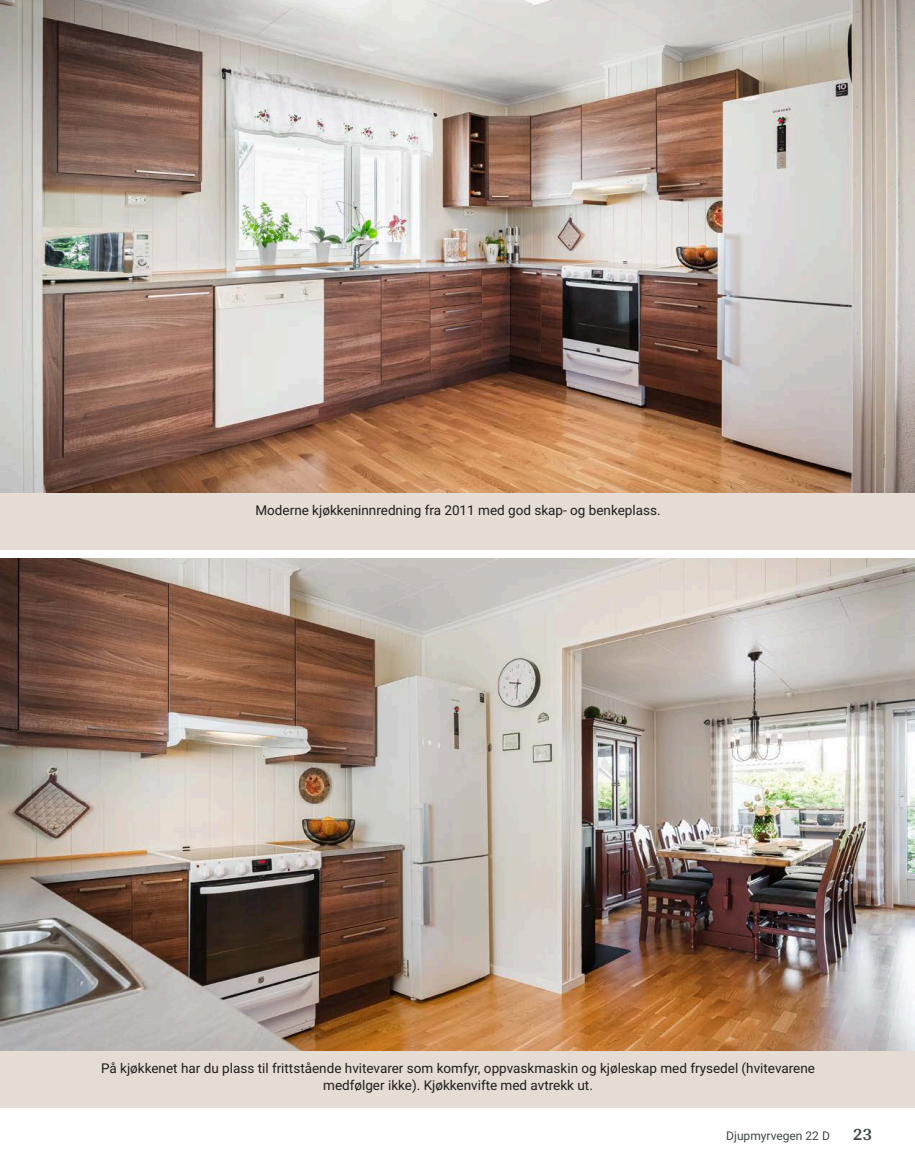
<style>
.page{position:relative;width:915px;height:1172px;background:#fff}
.page>*{position:absolute;margin:0;border:0;box-sizing:border-box;transform-origin:0 0}
.t1{font:700 18px "Arya";color:#414749}
.t2{font:13.5px/16.5px "Roboto";color:#1d1d1b;text-align:center}
.t3{font:12px "Roboto";color:#414749}
</style>
<div class="page">
<div style="left:0;top:492px;width:914px;height:58px;background:#e5dcd4"></div>
<div style="left:0;top:1050px;width:914px;height:58px;background:#e5dcd4"></div>
<img style="left:0;top:0;width:914px;height:492px">
<img style="left:0;top:558px;width:914px;height:492px">
<p class="t2" style="left:255px;top:501px;width:406px">Moderne kjøkkeninnredning fra 2011 med god skap- og benkeplass.</p>
<p class="t2" style="left:101px;top:1060px;width:715px">På kjøkkenet har du plass til frittstående hvitevarer som komfyr, oppvaskmaskin og kjøleskap med frysedel (hvitevarene medfølger ikke). Kjøkkenvifte med avtrekk ut.</p>
<p class="t3" style="left:726px;top:1127px;width:105px">Djupmyrvegen 22 D</p>
<h1 class="t1" style="left:852px;top:1123px;width:21px">23</h1>
</div>
